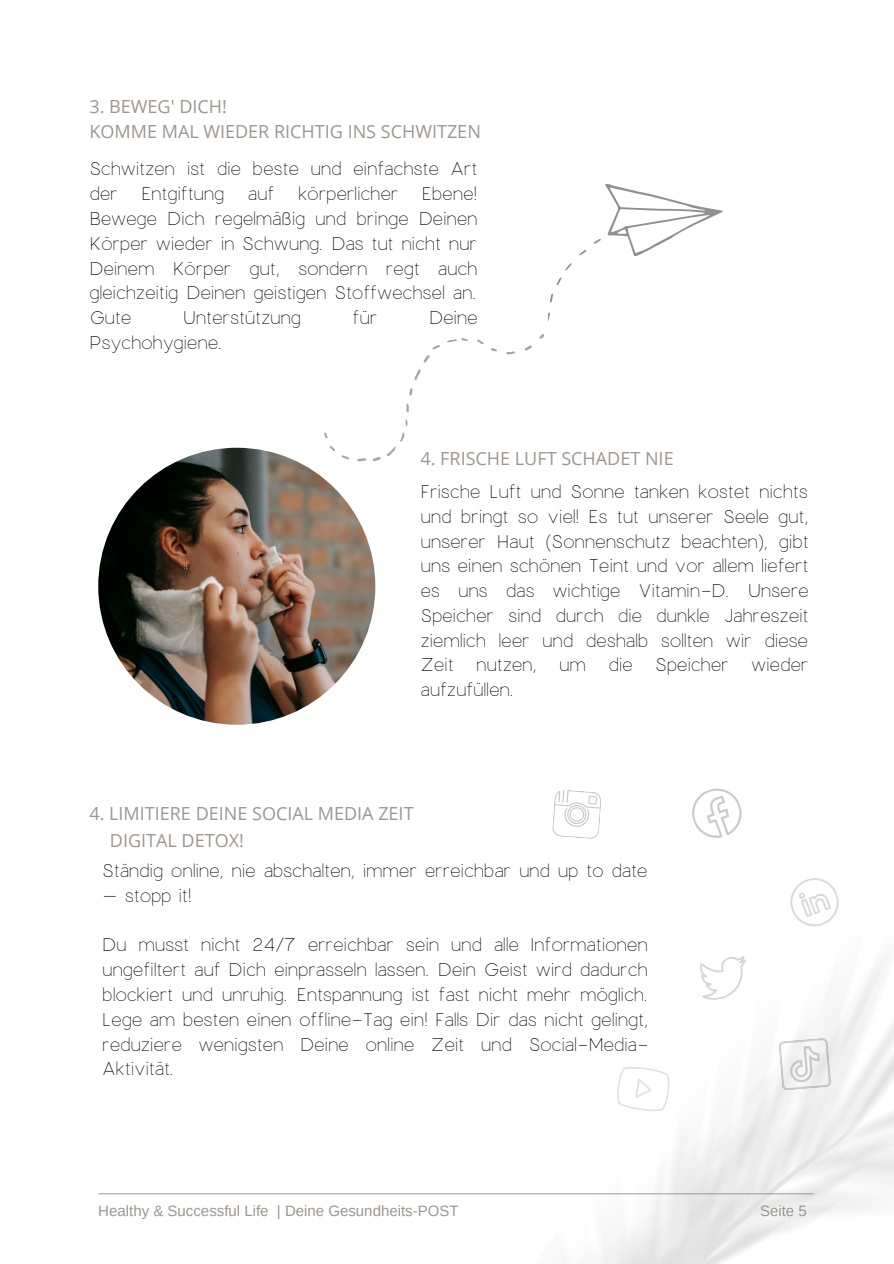
<style>
.page{position:relative;width:894px;height:1264px;background:#fff}
.page>*{position:absolute;margin:0;border:0;box-sizing:border-box;transform-origin:0 0}
.t1{font:100 18px/24.8px "Charlevoix Pro";color:#000;text-align:justify}
.t2{font:18px "Open Sans";color:#9f968f}
.t3{font:15px "Arimo";color:#9f968f}
</style>
<div class="page">
<svg style="left:550px;top:293px;width:3px;height:10px"></svg>
<svg style="left:548px;top:312px;width:2px;height:9px"></svg>
<svg style="left:579px;top:250px;width:7px;height:6px"></svg>
<svg style="left:594px;top:184px;width:129px;height:72px"></svg>
<svg style="left:556px;top:277px;width:5px;height:8px"></svg>
<svg style="left:565px;top:263px;width:6px;height:8px"></svg>
<svg style="left:414px;top:369px;width:7px;height:11px"></svg>
<svg style="left:357px;top:458px;width:9px;height:4px"></svg>
<svg style="left:524px;top:345px;width:8px;height:6px"></svg>
<svg style="left:372px;top:432px;width:33px;height:29px"></svg>
<svg style="left:406px;top:403px;width:3px;height:10px"></svg>
<svg style="left:506px;top:351px;width:9px;height:4px"></svg>
<svg style="left:409px;top:388px;width:4px;height:8px"></svg>
<svg style="left:341px;top:455px;width:8px;height:5px"></svg>
<svg style="left:423px;top:345px;width:17px;height:18px"></svg>
<svg style="left:491px;top:348px;width:6px;height:4px"></svg>
<svg style="left:477px;top:339px;width:7px;height:6px"></svg>
<svg style="left:539px;top:334px;width:6px;height:5px"></svg>
<svg style="left:324px;top:432px;width:11px;height:19px"></svg>
<svg style="left:447px;top:338px;width:21px;height:5px"></svg>
<svg style="left:405px;top:419px;width:3px;height:7px"></svg>
<svg style="left:552px;top:790px;width:49px;height:49px"></svg>
<svg style="left:692px;top:788px;width:50px;height:50px"></svg>
<svg style="left:699px;top:955px;width:47px;height:45px"></svg>
<svg style="left:790px;top:878px;width:49px;height:49px"></svg>
<img style="left:98px;top:448px;width:277px;height:276px;border-radius:50%">
<svg style="left:617px;top:1067px;width:53px;height:45px"></svg>
<svg style="left:777px;top:1037px;width:54px;height:53px"></svg>
<hr style="left:99px;top:1193px;width:714px;height:1px;background:#9f968f">
<p class="t2" style="left:89px;top:94px;width:139px">3. BEWEG' DICH!</p>
<p class="t2" style="left:89px;top:119px;width:393px">KOMME MAL WIEDER RICHTIG INS SCHWITZEN</p>
<p class="t1" style="left:89px;top:156px;width:389px">Schwitzen ist die beste und einfachste Art der</p>
<p class="t1" style="left:141px;top:181px;width:84px">Entgiftung</p>
<p class="t1" style="left:248px;top:181px;width:28px">auf</p>
<p class="t1" style="left:298px;top:181px;width:102px">körperlicher</p>
<p class="t1" style="left:89px;top:181px;width:389px;text-indent:332px">Ebene!<br>Bewege Dich regelmäßig und bringe Deinen Körper wieder in Schwung. Das tut nicht nur Deinem Körper gut, sondern regt auch gleichzeitig Deinen geistigen Stoffwechsel an.<br>Gute</p>
<p class="t1" style="left:183px;top:305px;width:119px">Unterstützung</p>
<p class="t1" style="left:352px;top:305px;width:26px">für</p>
<p class="t1" style="left:429px;top:305px;width:50px">Deine</p>
<p class="t1" style="left:89px;top:329px;width:134px">Psychohygiene.</p>
<p class="t2" style="left:420px;top:446px;width:255px">4. FRISCHE LUFT SCHADET NIE</p>
<p class="t1" style="left:420px;top:478px;width:389px">Frische Luft und Sonne tanken kostet nichts und bringt so viel! Es tut unserer Seele gut, unserer Haut (Sonnenschutz beachten), gibt uns einen schönen Teint und vor allem liefert es uns das wichtige Vitamin-D. Unsere Speicher sind durch die dunkle Jahreszeit ziemlich leer und deshalb sollten wir diese Zeit</p>
<p class="t1" style="left:476px;top:652px;width:62px">nutzen,</p>
<p class="t1" style="left:559px;top:652px;width:28px">um</p>
<p class="t1" style="left:608px;top:652px;width:26px">die</p>
<p class="t1" style="left:655px;top:652px;width:75px">Speicher</p>
<p class="t1" style="left:751px;top:652px;width:58px">wieder</p>
<p class="t1" style="left:420px;top:676px;width:95px">aufzufüllen.</p>
<p class="t2" style="left:89px;top:800px;width:325px">4. LIMITIERE DEINE SOCIAL MEDIA ZEIT</p>
<p class="t2" style="left:110px;top:827px;width:135px">DIGITAL DETOX!</p>
<p class="t1" style="left:102px;top:857px;width:546px">Ständig online, nie abschalten, immer erreichbar und up to date</p>
<p class="t1" style="left:102px;top:882px;width:90px">– stopp it!</p>
<p class="t1" style="left:102px;top:932px;width:547px">Du musst nicht 24/7 erreichbar sein und alle Informationen ungefiltert auf Dich einprasseln lassen. Dein Geist wird dadurch blockiert und unruhig. Entspannung ist fast nicht mehr möglich.<br>Lege am besten einen offline-Tag ein! Falls Dir das nicht gelingt, reduziere wenigsten Deine online Zeit und Social-Media-Aktivität.</p>
<p class="t3" style="left:98px;top:1202px;width:362px">Healthy &amp; Successful Life | Deine Gesundheits-POST</p>
<p class="t3" style="left:759px;top:1202px;width:48px">Seite 5</p>
</div>
